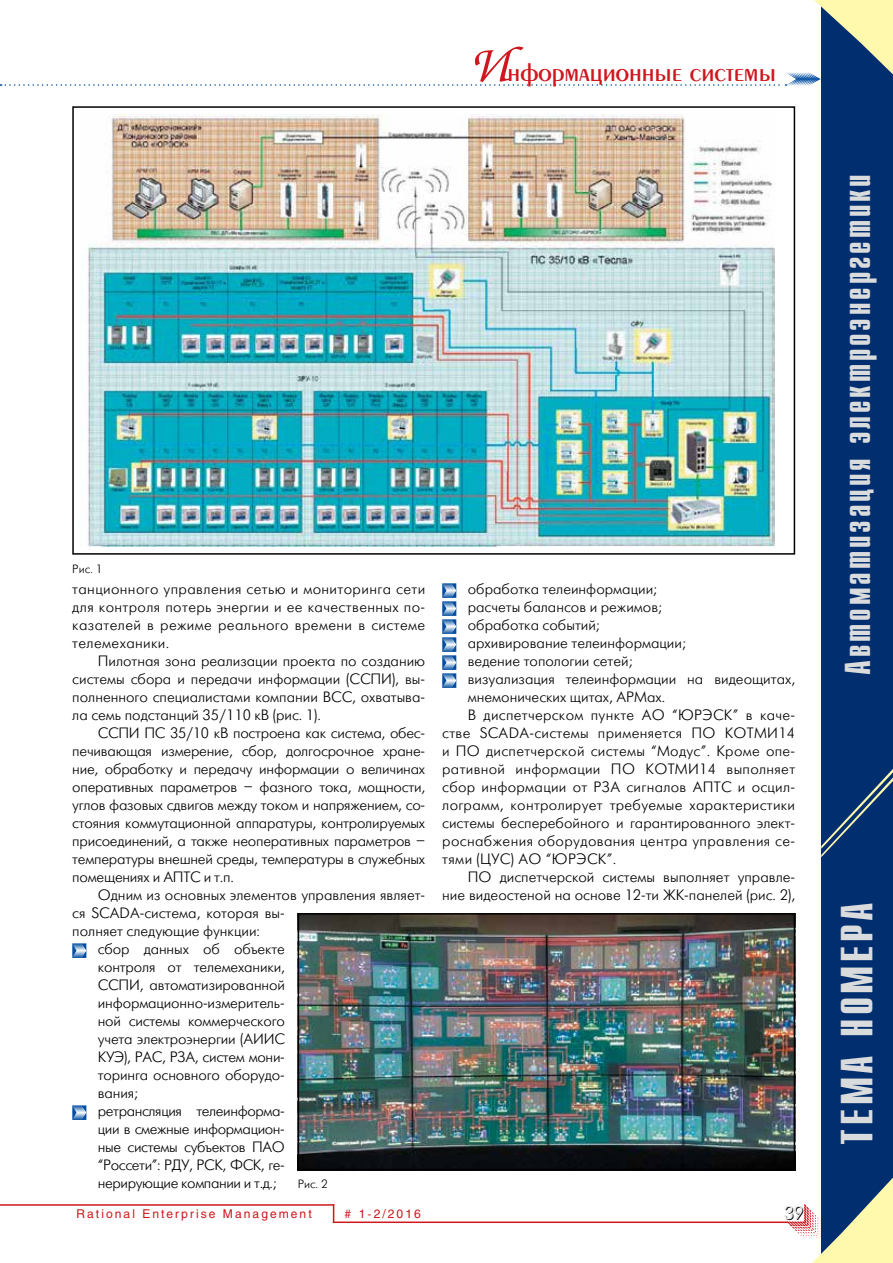
<style>
.page{position:relative;width:893px;height:1263px;background:#fff}
.page>*{position:absolute;margin:0;border:0;box-sizing:border-box;transform-origin:0 0}
.t1{font:700 45px "Compact C";letter-spacing:.08em;color:#dadbdc}
.t2{font:700 36px "Compact C";letter-spacing:.08em;color:#dadbdc}
.t3{font:27px "Penta Demi";color:#ce171e}
.t4{font:18px "Futuris Shadow C";color:#000}
.t5{font:15px/18px "Futuris Light C";color:#000;text-align:justify}
.t6{font:15px "Futuris Light C";letter-spacing:.02em;color:#000}
.t7{font:15px "Futuris Light C";letter-spacing:-.025em;color:#000}
.t8{font:15px "Futuris Light C";letter-spacing:.025em;color:#000}
.t9{font:15px "Futuris Light C";letter-spacing:-.02em;color:#000}
.t10{font:12px "Helios";letter-spacing:.17em;color:#ce171e}
.t11{font:12px "Futuris Light C";color:#000}
.s1{font-family:"Zapf Chancery C";font-size:54px}
</style>
<div class="page">
<hr style="left:0;top:1204px;width:334px;height:2px;background:#ce171e">
<svg style="left:333px;top:1206px;width:1px;height:15px"></svg>
<hr style="left:333px;top:1221px;width:455px;height:2px;background:#ce171e">
<svg style="left:72px;top:943px;width:14px;height:15px"></svg>
<svg style="left:72px;top:1105px;width:14px;height:15px"></svg>
<svg style="left:442px;top:583px;width:14px;height:105px"></svg>
<div style="left:821px;top:0;width:72px;height:1263px;background:#002e6e"></div>
<svg style="left:821px;top:769px;width:72px;height:88px"></svg>
<svg style="left:0;top:0;width:893px;height:86px"></svg>
<svg style="left:787px;top:1177px;width:106px;height:86px"></svg>
<img style="left:301px;top:916px;width:491px;height:251px">
<div style="left:298px;top:913px;width:497px;height:257px;border:2px solid #000"></div>
<img style="left:87px;top:115px;width:688px;height:431px">
<div style="left:72px;top:106px;width:723px;height:449px;border:2px solid #000"></div>
<h3 class="t3" style="left:469px;top:59px;width:309px"><span class="s1">И</span>нформационные системы</h3>
<p class="t11" style="left:72px;top:563px;width:32px">Рис. 1</p>
<p class="t5" style="left:72px;top:580px;width:354px">танционного управления сетью и мониторинга сети для контроля потерь энергии и ее качественных по&shy;казателей в режиме реального времени в системе телемеханики.</p>
<p class="t5" style="left:72px;top:652px;width:354px;text-indent:26px">Пилотная зона реализации проекта по созданию системы сбора и передачи информации (ССПИ), вы&shy;полненного специалистами компании ВСС, охватыва&shy;ла семь подстанций 35/110 кВ (рис. 1).</p>
<p class="t5" style="left:72px;top:724px;width:354px;text-indent:26px">ССПИ ПС 35/10 кВ построена как система, обес&shy;печивающая измерение, сбор, долгосрочное хране&shy;ние, обработку и передачу информации о величинах оперативных параметров – фазного тока, мощности, углов фазовых сдвигов между током и напряжением, со&shy;стояния коммутационной аппаратуры, контролируемых присоединений, а также неоперативных параметров – температуры внешней среды, температуры в служебных помещениях и АПТС и т.п.</p>
<p class="t5" style="left:98px;top:886px;width:329px">Одним из основных элементов управления являет-</p>
<p class="t5" style="left:72px;top:904px;width:214px">ся SCADA-система, которая вы-</p>
<p class="t5" style="left:72px;top:922px;width:189px">полняет следующие функции:</p>
<p class="t5" style="left:98px;top:940px;width:189px">сбор данных об объекте</p>
<p class="t5" style="left:98px;top:958px;width:189px">контроля от телемеханики,</p>
<p class="t5" style="left:98px;top:976px;width:189px">ССПИ, автоматизированной</p>
<p class="t5" style="left:98px;top:994px;width:188px">информационно-измеритель-</p>
<p class="t5" style="left:98px;top:1012px;width:189px">ной системы коммерческого</p>
<p class="t5" style="left:98px;top:1030px;width:189px">учета электроэнергии (АИИС</p>
<p class="t9" style="left:98px;top:1049px;width:189px">КУЭ), РАС, РЗА, систем мони-</p>
<p class="t5" style="left:98px;top:1066px;width:189px">торинга основного оборудо-</p>
<p class="t5" style="left:98px;top:1084px;width:42px">вания;</p>
<p class="t7" style="left:98px;top:1103px;width:189px">ретрансляция телеинформа-</p>
<p class="t7" style="left:98px;top:1121px;width:189px">ции в смежные информацион-</p>
<p class="t7" style="left:98px;top:1139px;width:189px">ные системы субъектов ПАО</p>
<p class="t7" style="left:98px;top:1157px;width:189px">“Россети”: РДУ, РСК, ФСК, ге-</p>
<p class="t7" style="left:98px;top:1175px;width:180px">нерирующие компании и т.д.;</p>
<p class="t11" style="left:298px;top:1178px;width:32px">Рис. 2</p>
<p class="t10" style="left:77px;top:1207px;width:237px">Rational Enterprise Management</p>
<p class="t10" style="left:345px;top:1207px;width:78px"># 1-2/2016</p>
<p class="t5" style="left:468px;top:580px;width:191px">обработка телеинформации;</p>
<p class="t5" style="left:468px;top:598px;width:196px">расчеты балансов и режимов;</p>
<p class="t5" style="left:468px;top:616px;width:134px">обработка событий;</p>
<p class="t5" style="left:468px;top:634px;width:220px">архивирование телеинформации;</p>
<p class="t5" style="left:468px;top:652px;width:166px">ведение топологии сетей;</p>
<p class="t5" style="left:468px;top:670px;width:329px">визуализация телеинформации на видеощитах,</p>
<p class="t5" style="left:468px;top:688px;width:199px">мнемонических щитах, АРМах.</p>
<p class="t6" style="left:468px;top:707px;width:329px">В диспетчерском пункте АО “ЮРЭСК” в каче-</p>
<p class="t6" style="left:442px;top:725px;width:354px">стве SCADA-системы применяется ПО КОТМИ14</p>
<p class="t6" style="left:442px;top:743px;width:354px">и ПО диспетчерской системы “Модус”. Кроме опе-</p>
<p class="t6" style="left:442px;top:761px;width:354px">ративной информации ПО КОТМИ14 выполняет</p>
<p class="t6" style="left:442px;top:779px;width:354px">сбор информации от РЗА сигналов АПТС и осцил-</p>
<p class="t6" style="left:442px;top:797px;width:354px">лограмм, контролирует требуемые характеристики</p>
<p class="t5" style="left:442px;top:814px;width:354px">системы бесперебойного и гарантированного элект-</p>
<p class="t8" style="left:442px;top:833px;width:354px">роснабжения оборудования центра управления се-</p>
<p class="t8" style="left:442px;top:851px;width:176px">тями (ЦУС) АО “ЮРЭСК”.</p>
<p class="t5" style="left:468px;top:868px;width:329px">ПО диспетчерской системы выполняет управле-</p>
<p class="t5" style="left:442px;top:886px;width:354px">ние видеостеной на основе 12-ти ЖК-панелей (рис. 2),</p>
<p class="t4" style="left:784px;top:1204px;width:21px">39</p>
<h2 class="t2" style="left:840px;top:675px;width:502px;rotate:-90deg">Автоматизация электроэнергетики</h2>
<h1 class="t1" style="left:835px;top:1144px;width:244px;rotate:-90deg">ТЕМА НОМЕРА</h1>
</div>
